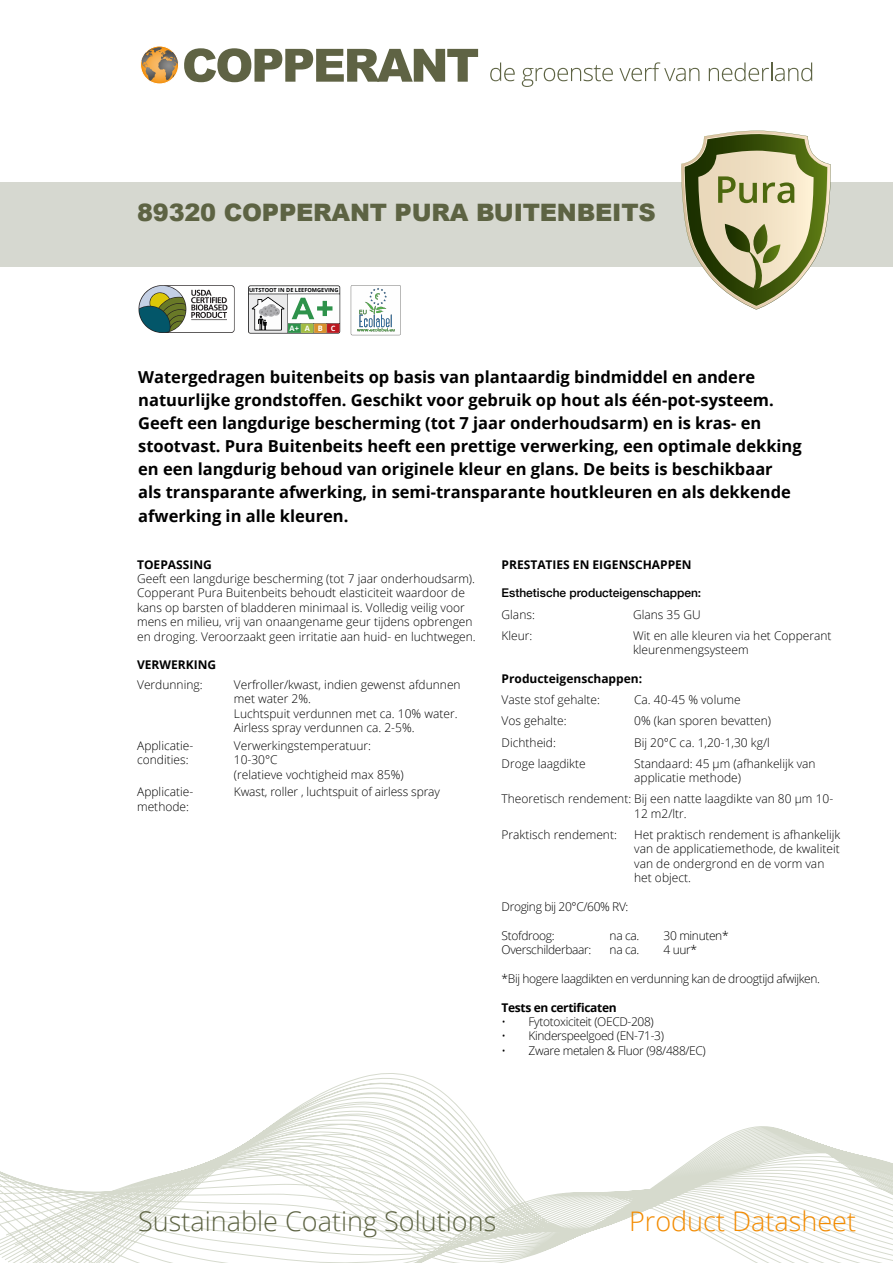
<style>
.page{position:relative;width:893px;height:1263px;background:#fff}
.page>*{position:absolute;margin:0;border:0;box-sizing:border-box;transform-origin:0 0}
.t1{font:300 27px "Open Sans";color:#5d6343}
.t2{font:300 27px "Open Sans";color:#f38b00}
.t3{font:900 24px "Arial";letter-spacing:-.01em;color:#5d6343}
.t4{font:700 16.5px/23.1px "Open Sans";color:#000}
.t5{font:300 12px/14.4px "Open Sans";color:#000}
.t6{font:300 12px "Open Sans";letter-spacing:-.03em;color:#000}
.t7{font:700 12px "Open Sans";color:#000}
.t8{font:500 12px "Helvetica Neue";color:#000}
.t9{font:700 12px "Open Sans";letter-spacing:-.03em;color:#000}
.t10{font:700 7.5px "Open Sans";color:#fff}
.t11{font:700 5.55px "Open Sans";color:#010203}
</style>
<div class="page">
<div style="left:0;top:182px;width:893px;height:84px;background:#d6d8d0"></div>
<svg style="left:681px;top:131px;width:150px;height:179px"></svg>
<svg style="left:184px;top:48px;width:294px;height:34px"></svg>
<svg style="left:141px;top:46px;width:38px;height:38px"></svg>
<div style="left:140px;top:46px;width:39px;height:38px;border:1px solid #fff;border-radius:50%"></div>
<svg style="left:142px;top:47px;width:36px;height:34px"></svg>
<svg style="left:490px;top:63px;width:25px;height:18px"></svg>
<svg style="left:522px;top:65px;width:91px;height:22px"></svg>
<svg style="left:619px;top:62px;width:80px;height:19px"></svg>
<svg style="left:709px;top:63px;width:103px;height:18px"></svg>
<svg style="left:139px;top:285px;width:96px;height:48px"></svg>
<svg style="left:248px;top:285px;width:92px;height:49px"></svg>
<svg style="left:351px;top:285px;width:50px;height:50px"></svg>
<svg style="left:0;top:1073px;width:893px;height:190px"></svg>
<h2 class="t3" style="left:137px;top:195px;width:520px">89320 COPPERANT PURA BUITENBEITS</h2>
<p class="t11" style="left:249px;top:286px;width:91px">UITSTOOT IN DE LEEFOMGEVING</p>
<p class="t10" style="left:290px;top:323px;width:48px">A+A B C</p>
<p class="t4" style="left:138px;top:365px;width:665px">Watergedragen buitenbeits op basis van plantaardig bindmiddel en andere natuurlijke grondstoffen. Geschikt voor gebruik op hout als één-pot-systeem.<br>Geeft een langdurige bescherming (tot 7 jaar onderhoudsarm) en is kras- en stootvast. Pura Buitenbeits heeft een prettige verwerking, een optimale dekking en een langdurig behoud van originele kleur en glans. De beits is beschikbaar<br>als transparante afwerking, in semi-transparante houtkleuren en als dekkende afwerking in alle kleuren.</p>
<p class="t7" style="left:137px;top:556px;width:76px">TOEPASSING</p>
<p class="t5" style="left:137px;top:571px;width:340px">Geeft een langdurige bescherming (tot 7 jaar onderhoudsarm).<br>Copperant Pura Buitenbeits behoudt elasticiteit waardoor de kans op barsten of bladderen minimaal is. Volledig veilig voor mens en milieu, vrij van onaangename geur tijdens opbrengen en droging. Veroorzaakt geen irritatie aan huid- en luchtwegen.</p>
<p class="t7" style="left:137px;top:656px;width:81px">VERWERKING</p>
<p class="t5" style="left:137px;top:677px;width:67px">Verdunning:</p>
<p class="t5" style="left:234px;top:677px;width:228px">Verfroller/kwast, indien gewenst afdunnen met water 2%.<br>Luchtspuit verdunnen met ca. 10% water.<br>Airless spray verdunnen ca. 2-5%.</p>
<p class="t5" style="left:137px;top:738px;width:58px">Applicatie&shy;condities:</p>
<p class="t5" style="left:234px;top:738px;width:171px">Verwerkingstemperatuur:<br>10-30°C<br>(relatieve vochtigheid max 85%)</p>
<p class="t5" style="left:137px;top:784px;width:58px">Applicatie&shy;methode:</p>
<p class="t5" style="left:234px;top:784px;width:208px">Kwast, roller , luchtspuit of airless spray</p>
<p class="t7" style="left:502px;top:556px;width:192px">PRESTATIES EN EIGENSCHAPPEN</p>
<p class="t8" style="left:502px;top:583px;width:201px">Esthetische producteigenschappen:</p>
<p class="t5" style="left:502px;top:607px;width:35px">Glans:</p>
<p class="t5" style="left:633px;top:607px;width:69px">Glans 35 GU</p>
<p class="t5" style="left:502px;top:628px;width:32px">Kleur:</p>
<p class="t5" style="left:633px;top:628px;width:200px">Wit en alle kleuren via het Copperant kleurenmengsysteem</p>
<p class="t7" style="left:502px;top:670px;width:142px">Producteigenschappen:</p>
<p class="t5" style="left:502px;top:692px;width:100px">Vaste stof gehalte:</p>
<p class="t5" style="left:634px;top:692px;width:108px">Ca. 40-45 % volume</p>
<p class="t5" style="left:502px;top:713px;width:67px">Vos gehalte:</p>
<p class="t5" style="left:634px;top:713px;width:139px">0% (kan sporen bevatten)</p>
<p class="t5" style="left:502px;top:735px;width:56px">Dichtheid:</p>
<p class="t5" style="left:634px;top:735px;width:137px">Bij 20°C ca. 1,20-1,30 kg/l</p>
<p class="t5" style="left:502px;top:756px;width:86px">Droge laagdikte</p>
<p class="t5" style="left:634px;top:756px;width:183px">Standaard: 45 μm (afhankelijk van applicatie methode)</p>
<p class="t5" style="left:634px;top:791px;width:201px;text-indent:-133px">Theoretisch rendement: Bij een natte laagdikte van 80 μm 10-<br>12 m2/ltr.</p>
<p class="t5" style="left:502px;top:827px;width:117px">Praktisch rendement:</p>
<p class="t5" style="left:634px;top:827px;width:208px">Het praktisch rendement is afhankelijk van de applicatiemethode, de kwaliteit van de ondergrond en de vorm van het object.</p>
<p class="t6" style="left:502px;top:898px;width:128px">Droging bij 20°C/60% RV:</p>
<p class="t6" style="left:502px;top:927px;width:54px">Stofdroog:</p>
<p class="t5" style="left:610px;top:928px;width:31px">na ca.</p>
<p class="t6" style="left:664px;top:927px;width:66px">30 minuten*</p>
<p class="t6" style="left:502px;top:941px;width:91px">Overschilderbaar:</p>
<p class="t5" style="left:610px;top:942px;width:31px">na ca.</p>
<p class="t5" style="left:664px;top:942px;width:35px">4 uur*</p>
<p class="t6" style="left:502px;top:970px;width:320px">*Bij hogere laagdikten en verdunning kan de droogtijd afwijken.</p>
<p class="t9" style="left:502px;top:999px;width:117px">Tests en certificaten</p>
<p class="t6" style="left:502px;top:1013px;width:154px">• Fytotoxiciteit (OECD-208)</p>
<p class="t6" style="left:502px;top:1028px;width:164px">• Kinderspeelgoed (EN-71-3)</p>
<p class="t6" style="left:502px;top:1042px;width:206px">• Zware metalen &amp; Fluor (98/488/EC)</p>
<h1 class="t1" style="left:138px;top:1203px;width:360px">Sustainable Coating Solutions</h1>
<h1 class="t2" style="left:629px;top:1203px;width:228px">Product Datasheet</h1>
</div>
